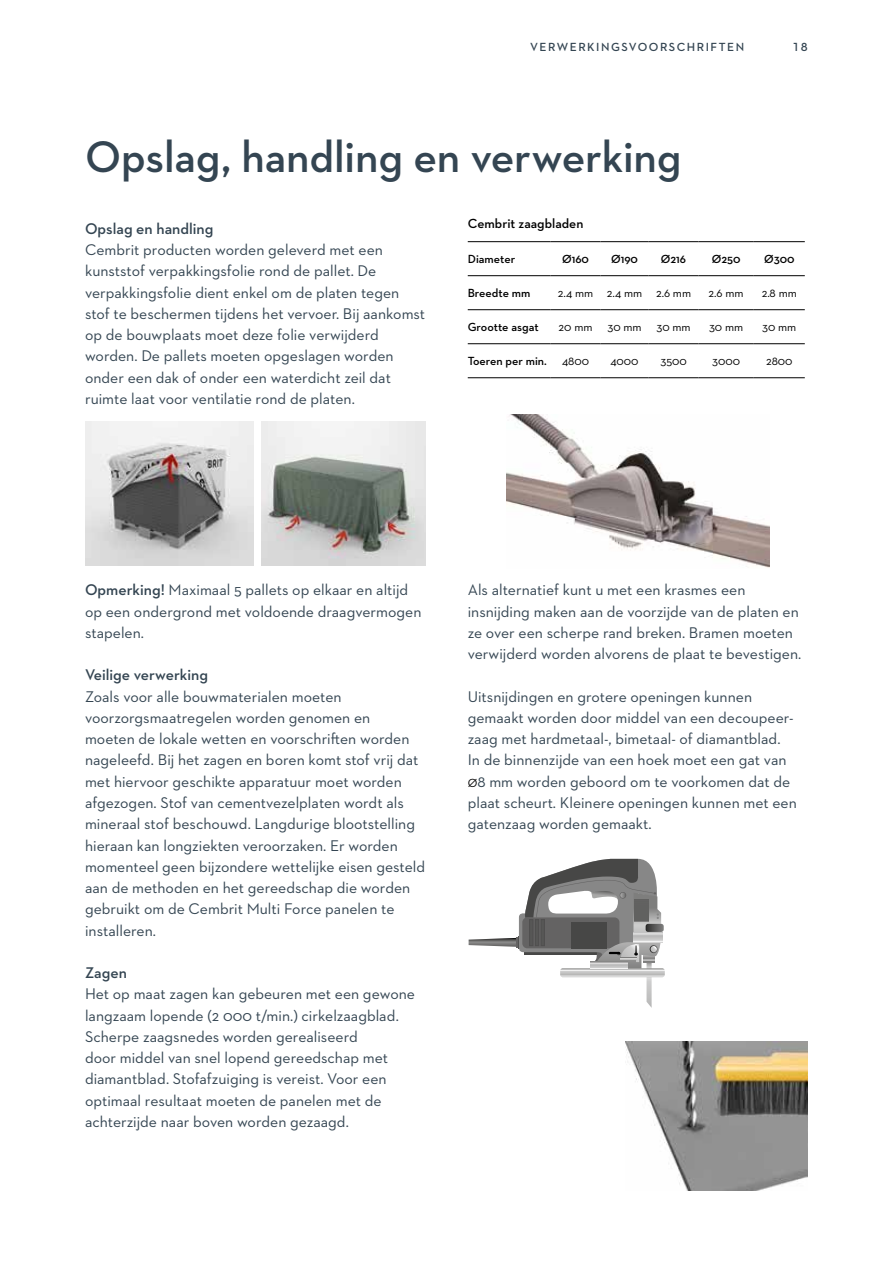
<style>
.page{position:relative;width:893px;height:1263px;background:#fff}
.page>*{position:absolute;margin:0;border:0;box-sizing:border-box;transform-origin:0 0}
.Overskrift{font:600 45px "Neutraface 2 Text";letter-spacing:-.005em;color:#344552}
.Brød{font:15.75px/21.3px "Neutraface 2 Text";color:#344552}
.Brød-2{font:600 15.75px "Neutraface 2 Text";color:#344552}
.ml_rubrik{font:600 13.5px "Neutraface 2 Text";color:#000}
.brødtekst{font:12px "Neutraface 2 Text";color:#000}
.brødtekst-2{font:600 12px "Neutraface 2 Text";color:#000}
.Cembrit_Body{font:600 12px "Neutraface 2 Text";letter-spacing:.125em;color:#344552}
.s1{font-weight:600}
.s2{font-size:12px;color:#000}
</style>
<div class="page">
<img style="left:506px;top:414px;width:264px;height:154px">
<svg style="left:469px;top:859px;width:196px;height:149px"></svg>
<img style="left:626px;top:1041px;width:182px;height:150px">
<hr style="left:468px;top:241px;width:83px;height:1px;background:#000">
<hr style="left:551px;top:241px;width:49px;height:1px;background:#000">
<hr style="left:600px;top:241px;width:49px;height:1px;background:#000">
<hr style="left:649px;top:241px;width:49px;height:1px;background:#000">
<hr style="left:698px;top:241px;width:56px;height:1px;background:#000">
<hr style="left:754px;top:241px;width:51px;height:1px;background:#000">
<hr style="left:468px;top:275px;width:83px;height:1px;background:#000">
<hr style="left:551px;top:275px;width:49px;height:1px;background:#000">
<hr style="left:600px;top:275px;width:49px;height:1px;background:#000">
<hr style="left:649px;top:275px;width:49px;height:1px;background:#000">
<hr style="left:698px;top:275px;width:56px;height:1px;background:#000">
<hr style="left:754px;top:275px;width:51px;height:1px;background:#000">
<hr style="left:468px;top:309px;width:83px;height:1px;background:#000">
<hr style="left:551px;top:309px;width:49px;height:1px;background:#000">
<hr style="left:600px;top:309px;width:49px;height:1px;background:#000">
<hr style="left:649px;top:309px;width:49px;height:1px;background:#000">
<hr style="left:698px;top:309px;width:56px;height:1px;background:#000">
<hr style="left:754px;top:309px;width:51px;height:1px;background:#000">
<hr style="left:468px;top:343px;width:83px;height:1px;background:#000">
<hr style="left:551px;top:343px;width:49px;height:1px;background:#000">
<hr style="left:600px;top:343px;width:49px;height:1px;background:#000">
<hr style="left:649px;top:343px;width:49px;height:1px;background:#000">
<hr style="left:698px;top:343px;width:56px;height:1px;background:#000">
<hr style="left:754px;top:343px;width:51px;height:1px;background:#000">
<hr style="left:468px;top:377px;width:83px;height:1px;background:#000">
<hr style="left:551px;top:377px;width:49px;height:1px;background:#000">
<hr style="left:600px;top:377px;width:49px;height:1px;background:#000">
<hr style="left:649px;top:377px;width:49px;height:1px;background:#000">
<hr style="left:698px;top:377px;width:56px;height:1px;background:#000">
<hr style="left:754px;top:377px;width:51px;height:1px;background:#000">
<img style="left:85px;top:421px;width:168px;height:145px">
<img style="left:261px;top:422px;width:164px;height:144px">
<p class="Cembrit_Body" style="left:530px;top:39px;width:215px">VERWERKINGSVOORSCHRIFTEN</p>
<p class="Cembrit_Body" style="left:792px;top:39px;width:17px">18</p>
<p class="Overskrift" style="left:85px;top:128px;width:598px">Opslag, handling en verwerking</p>
<p class="ml_rubrik" style="left:468px;top:215px;width:117px">Cembrit zaagbladen</p>
<p class="brødtekst-2" style="left:468px;top:252px;width:49px">Diameter</p>
<p class="brødtekst-2" style="left:562px;top:252px;width:28px">Ø160</p>
<p class="brødtekst-2" style="left:611px;top:252px;width:28px">Ø190</p>
<p class="brødtekst-2" style="left:661px;top:252px;width:27px">Ø216</p>
<p class="brødtekst-2" style="left:712px;top:252px;width:30px">Ø250</p>
<p class="brødtekst-2" style="left:764px;top:252px;width:32px">Ø300</p>
<p class="brødtekst-2" style="left:468px;top:286px;width:64px">Breedte mm</p>
<p class="brødtekst" style="left:558px;top:286px;width:37px">2.4 mm</p>
<p class="brødtekst" style="left:607px;top:286px;width:37px">2.4 mm</p>
<p class="brødtekst" style="left:656px;top:286px;width:37px">2.6 mm</p>
<p class="brødtekst" style="left:709px;top:286px;width:37px">2.6 mm</p>
<p class="brødtekst" style="left:762px;top:286px;width:37px">2.8 mm</p>
<p class="brødtekst-2" style="left:468px;top:320px;width:72px">Grootte asgat</p>
<p class="brødtekst" style="left:559px;top:320px;width:35px">20 mm</p>
<p class="brødtekst" style="left:607px;top:320px;width:36px">30 mm</p>
<p class="brødtekst" style="left:656px;top:320px;width:36px">30 mm</p>
<p class="brødtekst" style="left:709px;top:320px;width:36px">30 mm</p>
<p class="brødtekst" style="left:762px;top:320px;width:36px">30 mm</p>
<p class="brødtekst-2" style="left:468px;top:354px;width:81px">Toeren per min.</p>
<p class="brødtekst" style="left:562px;top:354px;width:29px">4800</p>
<p class="brødtekst" style="left:610px;top:354px;width:30px">4000</p>
<p class="brødtekst" style="left:660px;top:354px;width:28px">3500</p>
<p class="brødtekst" style="left:712px;top:354px;width:29px">3000</p>
<p class="brødtekst" style="left:766px;top:354px;width:28px">2800</p>
<p class="Brød-2" style="left:85px;top:219px;width:130px">Opslag en handling</p>
<p class="Brød" style="left:85px;top:239px;width:342px">Cembrit producten worden geleverd met een kunststof verpakkingsfolie rond de pallet. De verpakkingsfolie dient enkel om de platen tegen stof te beschermen tijdens het vervoer. Bij aankomst op de bouwplaats moet deze folie verwijderd worden. De pallets moeten opgeslagen worden onder een dak of onder een waterdicht zeil dat ruimte laat voor ventilatie rond de platen.</p>
<p class="Brød" style="left:85px;top:579px;width:338px"><span class="s1">Opmerking!</span> Maximaal 5 pallets op elkaar en altijd op een ondergrond met voldoende draagvermogen stapelen.</p>
<p class="Brød-2" style="left:85px;top:665px;width:125px">Veilige verwerking</p>
<p class="Brød" style="left:85px;top:685px;width:342px">Zoals voor alle bouwmaterialen moeten voorzorgsmaatregelen worden genomen en<br>moeten de lokale wetten en voorschriften worden nageleefd. Bij het zagen en boren komt stof vrij dat met hiervoor geschikte apparatuur moet worden afgezogen. Stof van cementvezelplaten wordt als mineraal stof beschouwd. Langdurige blootstelling hieraan kan longziekten veroorzaken. Er worden momenteel geen bijzondere wettelijke eisen gesteld aan de methoden en het gereedschap die worden gebruikt om de Cembrit Multi Force panelen te installeren.</p>
<p class="Brød-2" style="left:85px;top:963px;width:43px">Zagen</p>
<p class="Brød" style="left:85px;top:983px;width:331px">Het op maat zagen kan gebeuren met een gewone langzaam lopende (2 000 t/min.) cirkelzaagblad.<br>Scherpe zaagsnedes worden gerealiseerd<br>door middel van snel lopend gereedschap met diamantblad. Stofafzuiging is vereist. Voor een optimaal resultaat moeten de panelen met de achterzijde naar boven worden gezaagd.</p>
<p class="Brød" style="left:468px;top:579px;width:279px">Als alternatief kunt u met een krasmes een</p>
<p class="Brød" style="left:468px;top:600px;width:335px">insnijding maken aan de voorzijde van de platen en ze over een scherpe rand breken. Bramen moeten verwijderd worden alvorens de plaat te bevestigen.</p>
<p class="Brød" style="left:468px;top:685px;width:331px">Uitsnijdingen en grotere openingen kunnen gemaakt worden door middel van een decoupeer&shy;zaag met hardmetaal-, bimetaal- of diamantblad.<br>In de binnenzijde van een hoek moet een gat van <span class="s2">Ø</span>8 mm worden geboord om te voorkomen dat de plaat scheurt. Kleinere openingen kunnen met een gatenzaag worden gemaakt.</p>
</div>
